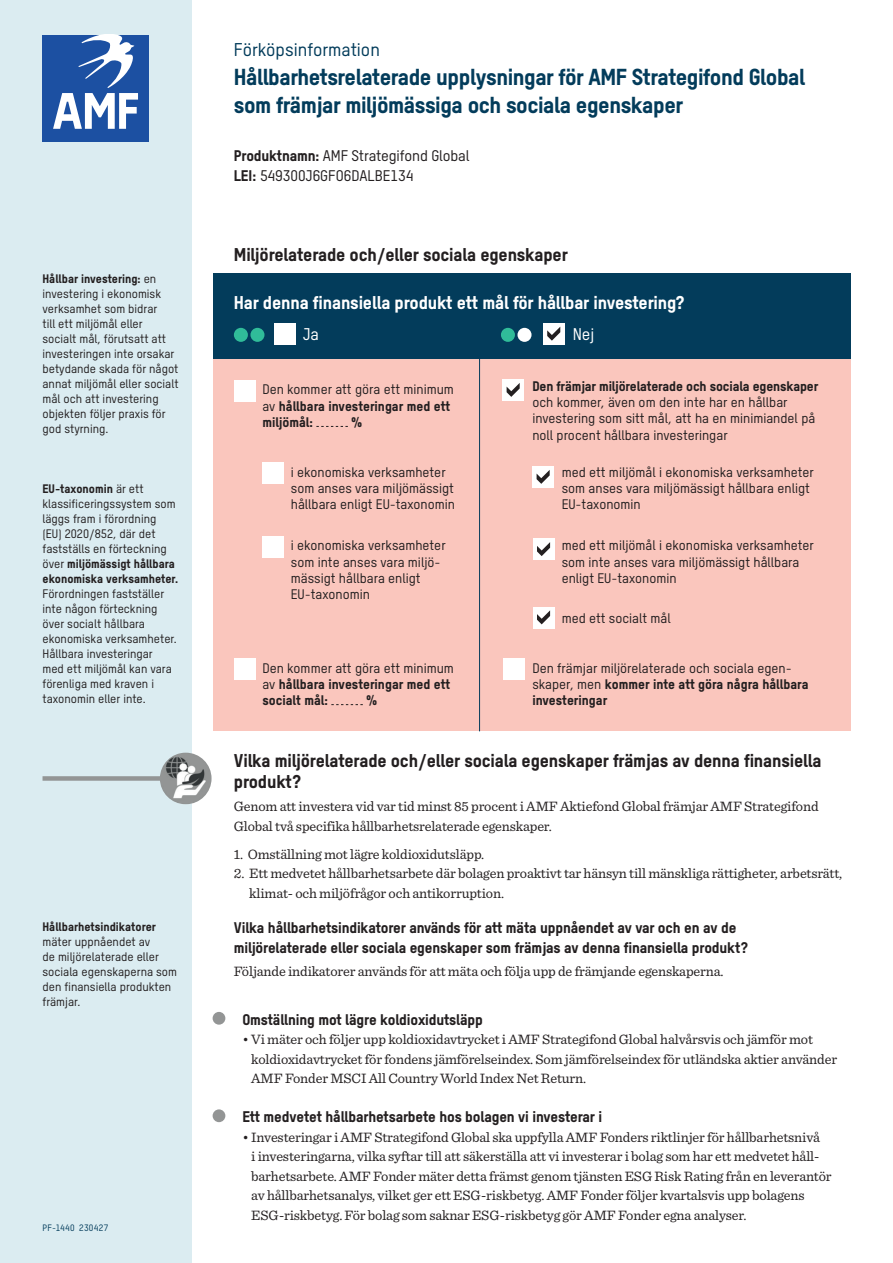
<style>
.page{position:relative;width:893px;height:1263px;background:#fff}
.page>*{position:absolute;margin:0;border:0;box-sizing:border-box;transform-origin:0 0}
.t1{font:22.5px/28.5px "T Star Heavy";letter-spacing:-.02em;color:#033c5b}
.t2{font:18px/21px "T Star Heavy";letter-spacing:-.01em;color:#231f20}
.t3{font:18px "T Star Heavy";letter-spacing:-.01em;color:#fff}
.t4{font:18px "T Star Medium";color:#033c5b}
.t5{font:16.5px "T Star Medium";color:#fff}
.t6{font:15px/19.5px "T Star Heavy";letter-spacing:-.01em;color:#231f20}
.t7{font:15px/19.5px "T Star Medium";color:#231f20}
.t8{font:14.25px/19.5px "Sentinel";letter-spacing:-.01em;color:#231f20}
.t9{font:13.5px/16.2px "T Star Medium";color:#231f20}
.t10{font:13.5px/16.2px "T Star Heavy";color:#231f20}
.t11{font:12px/15px "T Star Medium";color:#231f20}
.t12{font:12px/15px "T Star Heavy";color:#231f20}
.t13{font:9px "T Star Medium";letter-spacing:.035em;color:#033c5b}
.s1{font-family:"T Star Medium"}
.s2{font-family:"T Star Heavy"}
</style>
<div class="page">
<div style="left:0;top:0;width:191px;height:1263px;background:#dbecf1"></div>
<div style="left:43px;top:35px;width:106px;height:106px;background:#1c50a2"></div>
<svg style="left:53px;top:35px;width:85px;height:94px"></svg>
<div style="left:213px;top:273px;width:637px;height:89px;background:#033c5b"></div>
<div style="left:213px;top:360px;width:637px;height:371px;background:#fac6bd"></div>
<svg style="left:316px;top:426px;width:32px;height:1px"></svg>
<div style="left:234px;top:380px;width:21px;height:21px;background:#fff"></div>
<svg style="left:331px;top:704px;width:32px;height:1px"></svg>
<div style="left:234px;top:658px;width:21px;height:22px;background:#fff"></div>
<div style="left:504px;top:658px;width:21px;height:22px;background:#fff"></div>
<div style="left:262px;top:463px;width:22px;height:21px;background:#fff"></div>
<div style="left:262px;top:536px;width:22px;height:21px;background:#fff"></div>
<hr style="left:479px;top:359px;width:1px;height:372px;background:#033c5b">
<div style="left:275px;top:324px;width:21px;height:21px;background:#fff"></div>
<div style="left:234px;top:328px;width:14px;height:14px;background:#30bc99;border-radius:50%"></div>
<div style="left:250px;top:328px;width:14px;height:14px;background:#30bc99;border-radius:50%"></div>
<div style="left:543px;top:323px;width:21px;height:22px;background:#fff"></div>
<svg style="left:547px;top:327px;width:13px;height:14px"></svg>
<div style="left:501px;top:328px;width:14px;height:14px;background:#30bc99;border-radius:50%"></div>
<div style="left:517px;top:328px;width:14px;height:14px;background:#fff;border-radius:50%"></div>
<img style="left:160px;top:753px;width:52px;height:51px;border-radius:26px">
<div style="left:43px;top:776px;width:122px;height:5px;background:#939595"></div>
<div style="left:213px;top:1012px;width:12px;height:13px;background:#939595;border-radius:50%"></div>
<div style="left:213px;top:1109px;width:12px;height:13px;background:#939595;border-radius:50%"></div>
<div style="left:503px;top:379px;width:21px;height:22px;background:#fff"></div>
<svg style="left:507px;top:383px;width:13px;height:14px"></svg>
<div style="left:533px;top:466px;width:21px;height:22px;background:#fff"></div>
<svg style="left:537px;top:470px;width:13px;height:14px"></svg>
<div style="left:533px;top:539px;width:21px;height:21px;background:#fff"></div>
<svg style="left:537px;top:542px;width:13px;height:14px"></svg>
<div style="left:533px;top:607px;width:21px;height:21px;background:#fff"></div>
<svg style="left:537px;top:610px;width:13px;height:14px"></svg>
<p class="t12" style="left:43px;top:270px;width:115px">Hållbar investering: <span class="s1">en</span></p>
<p class="t11" style="left:43px;top:286px;width:138px">investering i ekonomisk verksamhet som bidrar<br>till ett miljömål eller socialt mål, förutsatt att investeringen inte orsakar betydande skada för något annat miljömål eller socialt mål och att investering objekten följer praxis för god styrning.</p>
<p class="t12" style="left:43px;top:480px;width:103px">EU-taxonomin <span class="s1">är ett</span></p>
<p class="t11" style="left:43px;top:496px;width:135px">klassificeringssystem som läggs fram i förordning (EU) 2020/852, där det fastställs en förteckning</p>
<p class="t12" style="left:43px;top:555px;width:137px"><span class="s1">över</span> miljömässigt hållbara ekonomiska verksamheter.</p>
<p class="t11" style="left:43px;top:586px;width:136px">Förordningen fastställer inte någon förteckning över socialt hållbara ekonomiska verksamheter.<br>Hållbara investeringar med ett miljömål kan vara förenliga med kraven i taxonomin eller inte.</p>
<p class="t12" style="left:43px;top:919px;width:115px">Hållbarhetsindikatorer</p>
<p class="t11" style="left:43px;top:934px;width:136px">mäter uppnåendet av<br>de miljörelaterade eller sociala egenskaperna som den finansiella produkten främjar.</p>
<p class="t13" style="left:43px;top:1222px;width:67px">PF-1440 230427</p>
<p class="t4" style="left:234px;top:39px;width:148px">Förköpsinformation</p>
<h1 class="t1" style="left:234px;top:62px;width:573px">Hållbarhetsrelaterade upplysningar för AMF Strategifond Global som främjar miljömässiga och sociala egenskaper</h1>
<p class="t7" style="left:234px;top:146px;width:237px"><span class="s2">Produktnamn:</span> AMF Strategifond Global<br><span class="s2">LEI:</span> 549300J6GFO6DALBE134</p>
<p class="t2" style="left:234px;top:243px;width:335px">Miljörelaterade och/eller sociala egenskaper</p>
<p class="t3" style="left:234px;top:291px;width:452px">Har denna finansiella produkt ett mål för hållbar investering?</p>
<p class="t5" style="left:303px;top:324px;width:17px">Ja</p>
<p class="t5" style="left:573px;top:324px;width:23px">Nej</p>
<p class="t9" style="left:262px;top:381px;width:193px">Den kommer att göra ett minimum</p>
<p class="t10" style="left:262px;top:397px;width:189px"><span class="s1">av</span> hållbara investeringar med ett miljömål:</p>
<p class="t10" style="left:351px;top:413px;width:13px">%</p>
<p class="t10" style="left:532px;top:378px;width:287px">Den främjar miljörelaterade och sociala egenskaper</p>
<p class="t9" style="left:532px;top:394px;width:285px">och kommer, även om den inte har en hållbar investering som sitt mål, att ha en minimiandel på noll procent hållbara investeringar</p>
<p class="t9" style="left:291px;top:464px;width:166px">i ekonomiska verksamheter som anses vara miljömässigt hållbara enligt EU-taxonomin</p>
<p class="t9" style="left:562px;top:464px;width:254px">med ett miljömål i ekonomiska verksamheter som anses vara miljömässigt hållbara enligt<br>EU-taxonomin</p>
<p class="t9" style="left:291px;top:537px;width:156px">i ekonomiska verksamheter som inte anses vara miljö&shy;mässigt hållbara enligt<br>EU-taxonomin</p>
<p class="t9" style="left:562px;top:537px;width:254px">med ett miljömål i ekonomiska verksamheter som inte anses vara miljömässigt hållbara enligt EU-taxonomin</p>
<p class="t9" style="left:262px;top:659px;width:193px">Den kommer att göra ett minimum</p>
<p class="t10" style="left:262px;top:675px;width:189px"><span class="s1">av</span> hållbara investeringar med ett socialt mål:</p>
<p class="t10" style="left:366px;top:692px;width:13px">%</p>
<p class="t9" style="left:562px;top:609px;width:111px">med ett socialt mål</p>
<p class="t9" style="left:532px;top:659px;width:261px">Den främjar miljörelaterade och sociala egen-</p>
<p class="t10" style="left:532px;top:675px;width:278px"><span class="s1">skaper, men</span> kommer inte att göra några hållbara investeringar</p>
<p class="t2" style="left:234px;top:749px;width:589px">Vilka miljörelaterade och/eller sociala egenskaper främjas av denna finansiella produkt?</p>
<p class="t8" style="left:234px;top:796px;width:586px">Genom att investera vid var tid minst 85 procent i AMF Aktiefond Global främjar AMF Strategifond<br>Global två specifika hållbarhetsrelaterade egenskaper.</p>
<p class="t8" style="left:234px;top:843px;width:252px">1. Omställning mot lägre koldioxidutsläpp.</p>
<p class="t8" style="left:249px;top:863px;width:595px;text-indent:-15px">2. Ett medvetet hållbarhetsarbete där bolagen proaktivt tar hänsyn till mänskliga rättigheter, arbetsrätt, klimat- och miljöfrågor och antikorruption.</p>
<p class="t6" style="left:234px;top:918px;width:515px">Vilka hållbarhetsindikatorer används för att mäta uppnåendet av var och en av de miljörelaterade eller sociala egenskaper som främjas av denna finansiella produkt?</p>
<p class="t8" style="left:234px;top:961px;width:491px">Följande indikatorer används för att mäta och följa upp de främjande egenskaperna.</p>
<p class="t6" style="left:242px;top:1009px;width:242px">Omställning mot lägre koldioxidutsläpp</p>
<p class="t8" style="left:251px;top:1029px;width:587px;text-indent:-9px">• Vi mäter och följer upp koldioxidavtrycket i AMF Strategifond Global halvårsvis och jämför mot koldioxidavtrycket för fondens jämförelseindex. Som jämförelseindex för utländska aktier använder<br>AMF Fonder MSCI All Country World Index Net Return.</p>
<p class="t6" style="left:242px;top:1106px;width:361px">Ett medvetet hållbarhetsarbete hos bolagen vi investerar i</p>
<p class="t8" style="left:251px;top:1126px;width:582px;text-indent:-9px">• Investeringar i AMF Strategifond Global ska uppfylla AMF Fonders riktlinjer för hållbarhetsnivå<br>i investeringarna, vilka syftar till att säkerställa att vi investerar i bolag som har ett medvetet håll&shy;barhetsarbete. AMF Fonder mäter detta främst genom tjänsten ESG Risk Rating från en leverantör av hållbarhetsanalys, vilket ger ett ESG-riskbetyg. AMF Fonder följer kvartalsvis upp bolagens ESG-riskbetyg. För bolag som saknar ESG-riskbetyg gör AMF Fonder egna analyser.</p>
</div>
